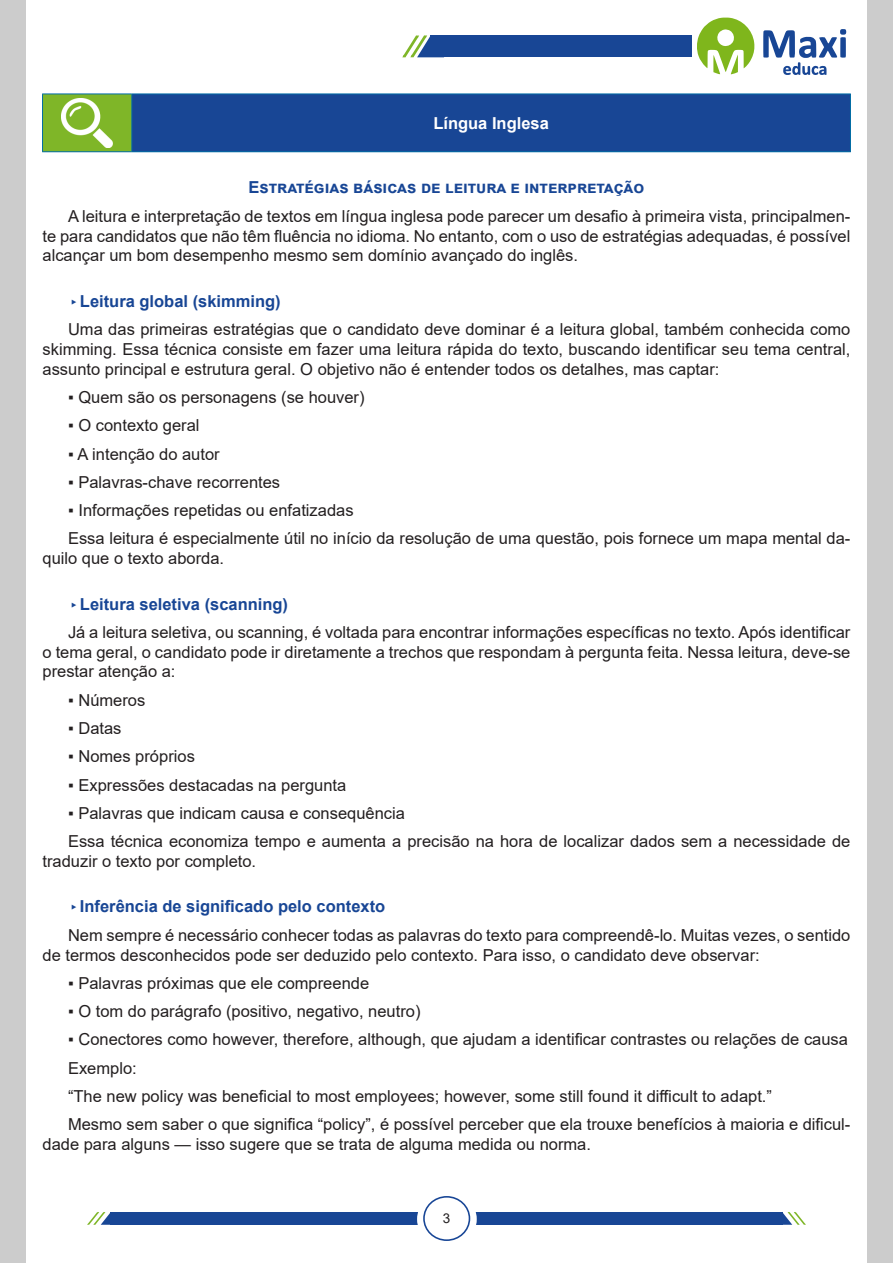
<style>
.page{position:relative;width:893px;height:1263px;background:#fff}
.page>*{position:absolute;margin:0;border:0;box-sizing:border-box;transform-origin:0 0}
.t1{font:16.5px/19.8px "Arial";color:#231f20}
.TITULO_DE_LEI{font:700 16.5px "Arial";color:#184695}
.CENTRALIZAR{font:700 16.5px "Arial";color:#fff}
.t2{font:13.5px "Arial";color:#231f20}
.s1{font-family:"Cambria Math";font-weight:400;font-size:14.25px}
</style>
<div class="page">
<div style="left:0;top:0;width:26px;height:1263px;background:#ccc"></div>
<div style="left:867px;top:0;width:26px;height:1263px;background:#ccc"></div>
<div style="left:111px;top:1212px;width:312px;height:13px;background:#184695"></div>
<svg style="left:87px;top:1212px;width:24px;height:13px"></svg>
<div style="left:470px;top:1212px;width:312px;height:13px;background:#184695"></div>
<svg style="left:782px;top:1212px;width:24px;height:13px"></svg>
<div style="left:418px;top:1192px;width:58px;height:55px;background:#fff;border-radius:50%"></div>
<div style="left:417px;top:1191px;width:60px;height:57px;border:2px solid #fff;border-radius:50%"></div>
<div style="left:423px;top:1196px;width:47px;height:45px;border:2px solid #184696;border-radius:50%"></div>
<div style="left:431px;top:35px;width:261px;height:22px;background:#184695"></div>
<svg style="left:697px;top:17px;width:58px;height:58px"></svg>
<svg style="left:763px;top:29px;width:83px;height:46px"></svg>
<svg style="left:402px;top:35px;width:42px;height:23px"></svg>
<div style="left:43px;top:94px;width:89px;height:58px;background:#7fb628"></div>
<div style="left:132px;top:94px;width:718px;height:58px;background:#184695"></div>
<hr style="left:42px;top:94px;width:90px;height:1px;background:#036ea6">
<hr style="left:42px;top:94px;width:1px;height:57px;background:#036ea6">
<hr style="left:42px;top:151px;width:90px;height:1px;background:#036ea6">
<hr style="left:132px;top:94px;width:719px;height:1px;background:#036ea6">
<hr style="left:131px;top:94px;width:1px;height:57px;background:#036ea6">
<hr style="left:850px;top:94px;width:1px;height:57px;background:#036ea6">
<hr style="left:132px;top:151px;width:719px;height:1px;background:#036ea6">
<img style="left:62px;top:98px;width:50px;height:49px">
<p class="CENTRALIZAR" style="left:433px;top:111px;width:117px">Língua Inglesa</p>
<p class="TITULO_DE_LEI" style="left:249px;top:176px;width:397px">Estratégias básicas de leitura e interpretação</p>
<p class="t1" style="left:43px;top:206px;width:809px;text-align:justify;text-indent:26px">A leitura e interpretação de textos em língua inglesa pode parecer um desafio à primeira vista, principalmen&shy;te para candidatos que não têm fluência no idioma. No entanto, com o uso de estratégias adequadas, é possível alcançar um bom desempenho mesmo sem domínio avançado do inglês.</p>
<p class="TITULO_DE_LEI" style="left:68px;top:289px;width:214px"><span class="s1">▸</span>Leitura global (skimming)</p>
<p class="t1" style="left:43px;top:319px;width:809px;text-align:justify;text-indent:26px">Uma das primeiras estratégias que o candidato deve dominar é a leitura global, também conhecida como skimming. Essa técnica consiste em fazer uma leitura rápida do texto, buscando identificar seu tema central, assunto principal e estrutura geral. O objetivo não é entender todos os detalhes, mas captar:</p>
<p class="t1" style="left:68px;top:387px;width:298px">▪ Quem são os personagens (se houver)</p>
<p class="t1" style="left:68px;top:415px;width:133px">▪ O contexto geral</p>
<p class="t1" style="left:68px;top:444px;width:153px">▪ A intenção do autor</p>
<p class="t1" style="left:68px;top:472px;width:214px">▪ Palavras-chave recorrentes</p>
<p class="t1" style="left:68px;top:500px;width:287px">▪ Informações repetidas ou enfatizadas</p>
<p class="t1" style="left:43px;top:529px;width:809px;text-indent:26px">Essa leitura é especialmente útil no início da resolução de uma questão, pois fornece um mapa mental da&shy;quilo que o texto aborda.</p>
<p class="TITULO_DE_LEI" style="left:68px;top:592px;width:222px"><span class="s1">▸</span>Leitura seletiva (scanning)</p>
<p class="t1" style="left:43px;top:622px;width:809px;text-align:justify;text-indent:26px">Já a leitura seletiva, ou scanning, é voltada para encontrar informações específicas no texto. Após identificar o tema geral, o candidato pode ir diretamente a trechos que respondam à pergunta feita. Nessa leitura, deve-se prestar atenção a:</p>
<p class="t1" style="left:68px;top:690px;width:79px">▪ Números</p>
<p class="t1" style="left:68px;top:718px;width:55px">▪ Datas</p>
<p class="t1" style="left:68px;top:746px;width:128px">▪ Nomes próprios</p>
<p class="t1" style="left:68px;top:775px;width:280px">▪ Expressões destacadas na pergunta</p>
<p class="t1" style="left:68px;top:803px;width:338px">▪ Palavras que indicam causa e consequência</p>
<p class="t1" style="left:43px;top:831px;width:809px;text-indent:26px">Essa técnica economiza tempo e aumenta a precisão na hora de localizar dados sem a necessidade de traduzir o texto por completo.</p>
<p class="TITULO_DE_LEI" style="left:68px;top:895px;width:319px"><span class="s1">▸</span>Inferência de significado pelo contexto</p>
<p class="t1" style="left:43px;top:925px;width:809px;text-indent:26px">Nem sempre é necessário conhecer todas as palavras do texto para compreendê-lo. Muitas vezes, o sentido de termos desconhecidos pode ser deduzido pelo contexto. Para isso, o candidato deve observar:</p>
<p class="t1" style="left:68px;top:973px;width:303px">▪ Palavras próximas que ele compreende</p>
<p class="t1" style="left:68px;top:1001px;width:354px">▪ O tom do parágrafo (positivo, negativo, neutro)</p>
<p class="t1" style="left:68px;top:1030px;width:781px">▪ Conectores como however, therefore, although, que ajudam a identificar contrastes ou relações de causa</p>
<p class="t1" style="left:68px;top:1058px;width:70px">Exemplo:</p>
<p class="t1" style="left:68px;top:1086px;width:705px">“The new policy was beneficial to most employees; however, some still found it difficult to adapt.”</p>
<p class="t1" style="left:43px;top:1114px;width:809px;text-indent:26px">Mesmo sem saber o que significa “policy”, é possível perceber que ela trouxe benefícios à maioria e dificul&shy;dade para alguns — isso sugere que se trata de alguma medida ou norma.</p>
<p class="t2" style="left:443px;top:1209px;width:9px">3</p>
</div>
